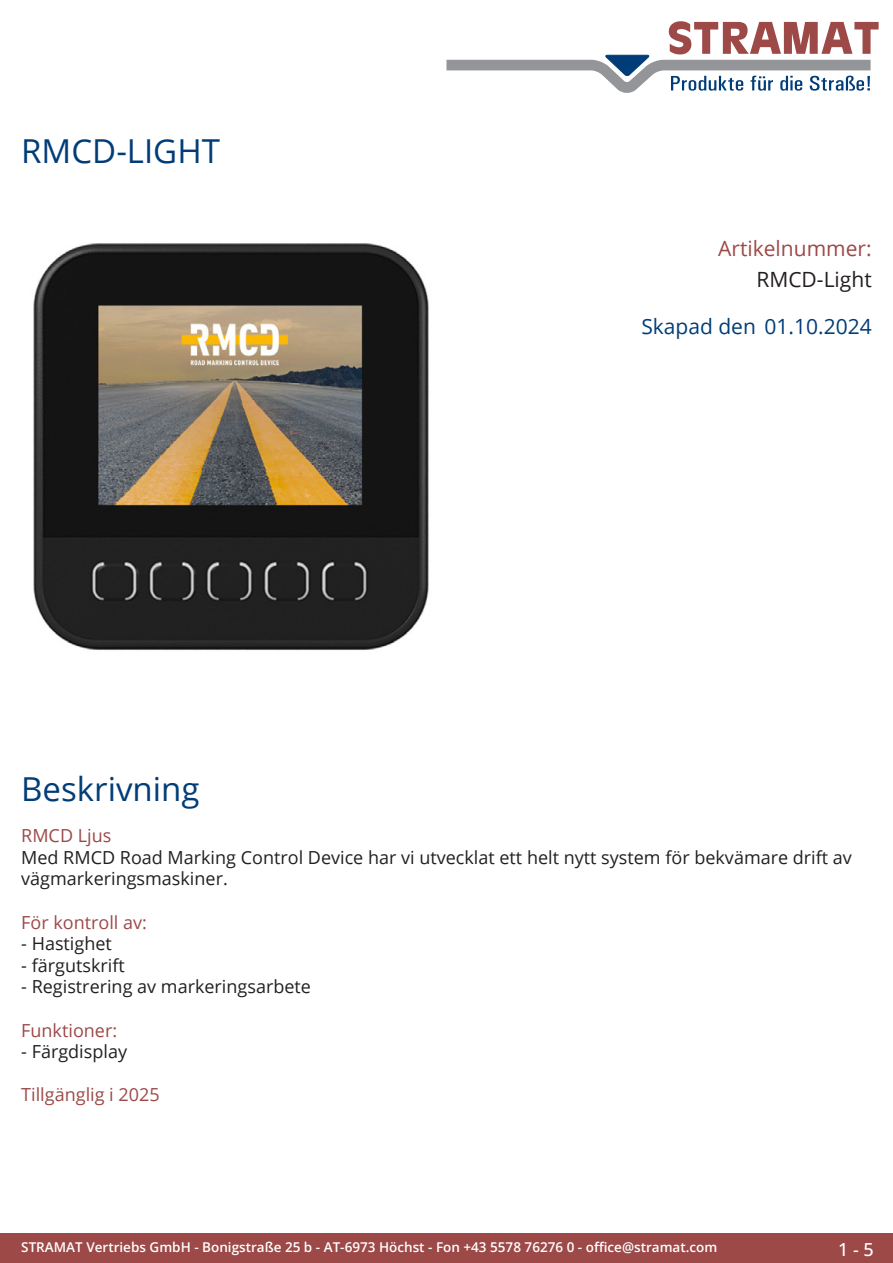
<style>
.page{position:relative;width:893px;height:1263px;background:#fff}
.page>*{position:absolute;margin:0;border:0;box-sizing:border-box;transform-origin:0 0}
.Produkttitel{font:33px "Open Sans";color:#003d78}
.Erstellungsdatum{font:21px "Open Sans";color:#003d78}
.TechDaten_Überschrif{font:21px "Open Sans";color:#9c4948}
.TechDaten_Inhalt{font:21px "Open Sans";color:#231f20}
.Beschreibung_Text{font:18px/21.6px "Open Sans";color:#231f20}
.Beschreibung_Text-2{font:18px "Open Sans";color:#9c4948}
.t1{font:500 18px "Open Sans";color:#fff}
.t2{font:600 13.5px "Open Sans";color:#fff}
.s1{color:#9c4948}
</style>
<div class="page">
<div style="left:0;top:1233px;width:893px;height:30px;background:#9c4948"></div>
<svg style="left:446px;top:21px;width:433px;height:72px"></svg>
<img style="left:33px;top:243px;width:396px;height:408px">
<p class="Produkttitel" style="left:21px;top:128px;width:200px">RMCD-LIGHT</p>
<p class="TechDaten_Überschrif" style="left:718px;top:234px;width:155px">Artikelnummer:</p>
<p class="TechDaten_Inhalt" style="left:756px;top:265px;width:117px">RMCD-Light</p>
<p class="Erstellungsdatum" style="left:641px;top:312px;width:232px">Skapad den 01.10.2024</p>
<p class="Produkttitel" style="left:21px;top:766px;width:180px">Beskrivning</p>
<p class="Beschreibung_Text" style="left:21px;top:824px;width:832px"><span class="s1">RMCD Ljus<br></span>Med RMCD Road Marking Control Device har vi utvecklat ett helt nytt system för bekvämare drift av vägmarkeringsmaskiner.</p>
<p class="Beschreibung_Text-2" style="left:21px;top:910px;width:127px">För kontroll av:</p>
<p class="Beschreibung_Text" style="left:21px;top:932px;width:92px">- Hastighet</p>
<p class="Beschreibung_Text" style="left:21px;top:954px;width:105px">- färgutskrift</p>
<p class="Beschreibung_Text" style="left:21px;top:975px;width:291px">- Registrering av markeringsarbete</p>
<p class="Beschreibung_Text-2" style="left:21px;top:1018px;width:97px">Funktioner:</p>
<p class="Beschreibung_Text" style="left:21px;top:1040px;width:107px">- Färgdisplay</p>
<p class="Beschreibung_Text-2" style="left:21px;top:1082px;width:140px">Tillgänglig i 2025</p>
<p class="t2" style="left:21px;top:1238px;width:698px">STRAMAT Vertriebs GmbH - Bonigstraße 25 b - AT-6973 Höchst - Fon +43 5578 76276 0 - office@stramat.com</p>
<p class="t1" style="left:838px;top:1237px;width:37px">1 - 5</p>
</div>
